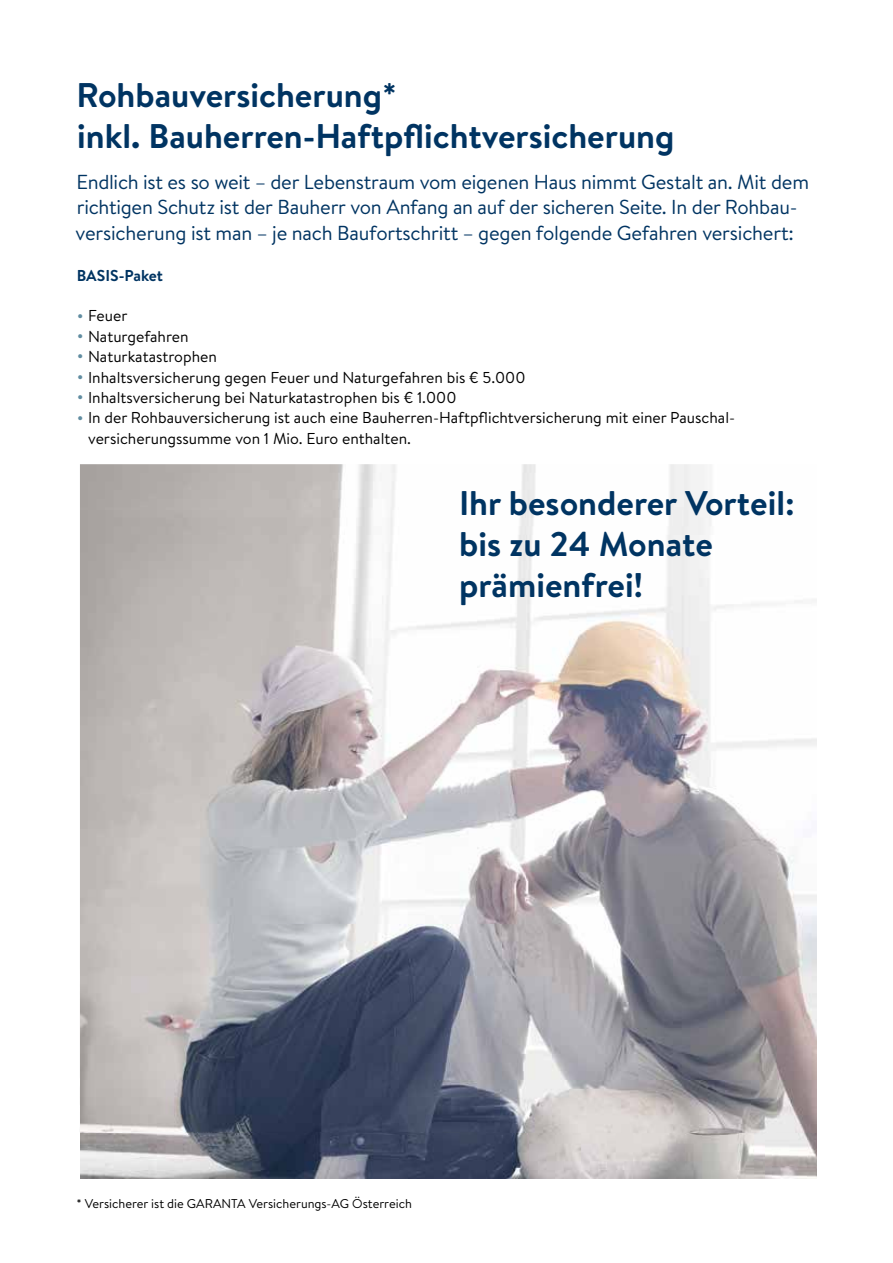
<style>
.page{position:relative;width:893px;height:1263px;background:#fff}
.page>*{position:absolute;margin:0;border:0;box-sizing:border-box;transform-origin:0 0}
.t1{font:700 34.2px/40.8px "Brandon Text";color:#003462}
.t2{font:20.25px/25.5px "Brandon Text";letter-spacing:-.01em;color:#003462}
.t3{font:15.75px/20.4px "Brandon Text";color:#000}
.t4{font:700 15.75px "Brandon Text";color:#003462}
.t5{font:12.75px "Brandon Text";color:#000}
.s1{font-size:18.9px;color:#618da1}
</style>
<div class="page">
<img style="left:80px;top:464px;width:736px;height:714px">
<img style="left:81px;top:510px;width:735px;height:622px">
<h1 class="t1" style="left:77px;top:74px;width:599px">Rohbauversicherung*<br>inkl. Bauherren-Haftpflichtversicherung</h1>
<p class="t2" style="left:76px;top:168px;width:735px">Endlich ist es so weit – der Lebenstraum vom eigenen Haus nimmt Gestalt an. Mit dem richtigen Schutz ist der Bauherr von Anfang an auf der sicheren Seite. In der Rohbau&shy;versicherung ist man – je nach Baufortschritt – gegen folgende Gefahren versichert:</p>
<p class="t4" style="left:77px;top:264px;width:88px">BASIS-Paket</p>
<p class="t3" style="left:77px;top:305px;width:52px"><span class="s1">•</span> Feuer</p>
<p class="t3" style="left:77px;top:326px;width:114px"><span class="s1">•</span> Naturgefahren</p>
<p class="t3" style="left:77px;top:346px;width:142px"><span class="s1">•</span> Naturkatastrophen</p>
<p class="t3" style="left:77px;top:366px;width:450px"><span class="s1">•</span> Inhaltsversicherung gegen Feuer und Naturgefahren bis € 5.000</p>
<p class="t3" style="left:77px;top:387px;width:381px"><span class="s1">•</span> Inhaltsversicherung bei Naturkatastrophen bis € 1.000</p>
<p class="t3" style="left:88px;top:407px;width:648px;text-indent:-11px"><span class="s1">•</span> In der Rohbauversicherung ist auch eine Bauherren-Haftpflichtversicherung mit einer Pauschal&shy;versicherungssumme von 1 Mio. Euro enthalten.</p>
<h1 class="t1" style="left:459px;top:482px;width:337px">Ihr besonderer Vorteil: bis zu 24 Monate prämienfrei!</h1>
<p class="t5" style="left:77px;top:1194px;width:337px">* Versicherer ist die GARANTA Versicherungs-AG Österreich</p>
</div>
